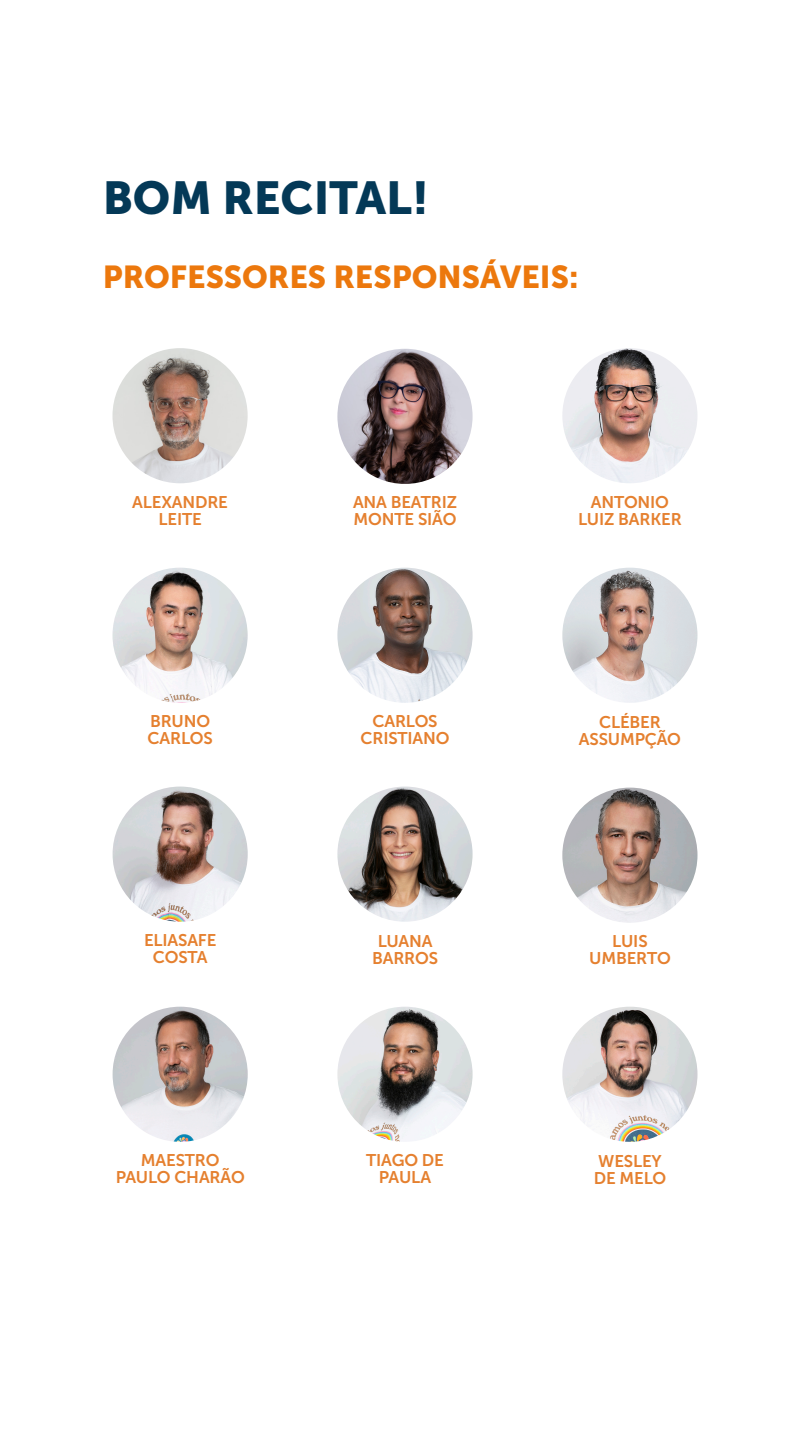
<style>
.page{position:relative;width:810px;height:1440px;background:#fff}
.page>*{position:absolute;margin:0;border:0;box-sizing:border-box;transform-origin:0 0}
.t1{font:45.9px "Museo Sans 900";color:#043957}
.t2{font:31.5px "Museo Sans 900";color:#ec780d}
.t3{font:16.88px/16.9px "Museo Sans 700";letter-spacing:-.01em;color:#e5802f;text-align:center}
</style>
<div class="page">
<img style="left:337px;top:1007px;width:136px;height:135px;border-radius:68px">
<img style="left:337px;top:349px;width:136px;height:135px;border-radius:68px">
<img style="left:113px;top:1007px;width:135px;height:135px;border-radius:68px">
<img style="left:112px;top:568px;width:136px;height:135px;border-radius:68px">
<img style="left:562px;top:1007px;width:136px;height:135px;border-radius:68px">
<img style="left:112px;top:348px;width:136px;height:135px;border-radius:68px">
<img style="left:113px;top:787px;width:135px;height:135px;border-radius:68px">
<img style="left:337px;top:568px;width:136px;height:135px;border-radius:68px">
<img style="left:562px;top:348px;width:136px;height:135px;border-radius:68px">
<img style="left:562px;top:568px;width:136px;height:135px;border-radius:68px">
<img style="left:337px;top:787px;width:136px;height:135px;border-radius:68px">
<img style="left:562px;top:788px;width:136px;height:135px;border-radius:68px">
<h1 class="t1" style="left:103px;top:172px;width:328px">BOM RECITAL!</h1>
<h2 class="t2" style="left:103px;top:259px;width:477px">PROFESSORES RESPONSÁVEIS:</h2>
<p class="t3" style="left:132px;top:493px;width:97px">ALEXANDRE<br>LEITE</p>
<p class="t3" style="left:353px;top:494px;width:106px;text-align:left">ANA BEATRIZ<br>MONTE SIÃO</p>
<p class="t3" style="left:578px;top:493px;width:105px">ANTONIO<br>LUIZ BARKER</p>
<p class="t3" style="left:148px;top:713px;width:67px;text-align:left">BRUNO<br>CARLOS</p>
<p class="t3" style="left:361px;top:713px;width:91px">CARLOS<br>CRISTIANO</p>
<p class="t3" style="left:579px;top:714px;width:104px">CLÉBER<br>ASSUMPÇÃO</p>
<p class="t3" style="left:144px;top:932px;width:74px">ELIASAFE<br>COSTA</p>
<p class="t3" style="left:372px;top:932px;width:67px">LUANA<br>BARROS</p>
<p class="t3" style="left:589px;top:933px;width:83px">LUIS<br>UMBERTO</p>
<p class="t3" style="left:116px;top:1152px;width:131px">MAESTRO<br>PAULO CHARÃO</p>
<p class="t3" style="left:366px;top:1152px;width:79px">TIAGO DE<br>PAULA</p>
<p class="t3" style="left:594px;top:1153px;width:74px;text-align:left">WESLEY<br>DE MELO</p>
</div>
